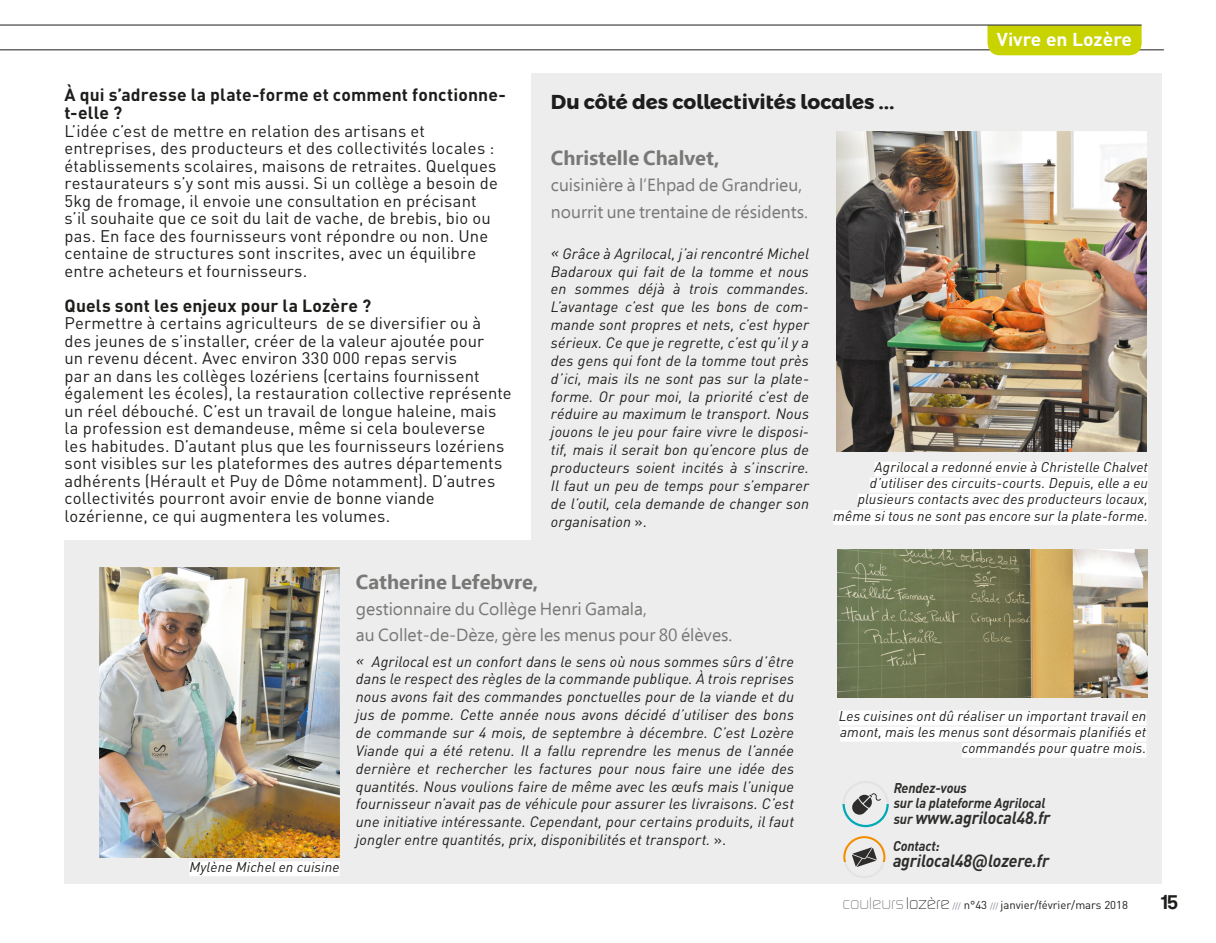
<style>
.page{position:relative;width:1216px;height:943px;background:#fff}
.page>*{position:absolute;margin:0;border:0;box-sizing:border-box;transform-origin:0 0}
.t1{font:21px "Coolvetica Rg";color:#1d1d1b}
.t2{font:700 20.12px "Ebrima";color:#787877}
.t3{font:700 20.12px "Montserrat Alternates";color:#1c1d1c}
.t4{font:700 18.55px "DINOT";color:#fff;scale:1.04 1}
.t5{font:17.5px/26.2px "Ebrima";color:#787877}
.t6{font:700 17.5px/17.5px "DINOT";letter-spacing:.01em;color:#1d1d1b}
.t7{font:italic 700 17.5px "DINOT";letter-spacing:-.01em;color:#2e2d2c;scale:.95 1}
.t8{font:16.62px/17.5px "DINOT";letter-spacing:.01em;color:#1d1d1b}
.t9{font:italic 14.88px/17.8px "DINOT";letter-spacing:.01em;color:#1d1d1b;text-align:justify}
.t10{font:italic 14px/16.1px "DINOT";letter-spacing:.015em;color:#1d1d1b;text-align:right}
.t11{font:italic 700 14px/15.8px "DINOT";letter-spacing:-.01em;color:#2e2d2c;scale:.95 1}
.t12{font:11.38px "DINOT";color:#1d1d1b}
.s1{font-family:"Ebrima"}
.s2{font-style:normal}
.s3{font-size:14px}
.s4{font-family:"Candara"}
.s5{font-family:"Digital Sans EF";font-weight:300;font-size:17.5px;color:#706f6f}
.s6{font-family:"Digital Sans EF";font-weight:300;font-size:17.5px}
.s7{font-size:8.4px;color:#82808f}
</style>
<div class="page">
<div style="left:64px;top:540px;width:755px;height:343px;background:#ededed"></div>
<div style="left:531px;top:73px;width:630px;height:810px;background:#ededed"></div>
<img style="left:836px;top:132px;width:310px;height:319px">
<div style="left:874px;top:461px;width:273px;height:15px;background:#fff"></div>
<div style="left:869px;top:477px;width:278px;height:15px;background:#fff"></div>
<div style="left:857px;top:494px;width:290px;height:15px;background:#fff"></div>
<div style="left:833px;top:510px;width:314px;height:15px;background:#fff"></div>
<div style="left:838px;top:710px;width:308px;height:15px;background:#fff"></div>
<div style="left:840px;top:726px;width:306px;height:15px;background:#fff"></div>
<div style="left:961px;top:743px;width:185px;height:14px;background:#fff"></div>
<img style="left:100px;top:567px;width:240px;height:290px">
<img style="left:837px;top:549px;width:310px;height:148px">
<div style="left:842px;top:780px;width:46px;height:47px;border:2px solid #fff;border-radius:50%"></div>
<svg style="left:852px;top:793px;width:28px;height:22px"></svg>
<div style="left:189px;top:861px;width:151px;height:15px;background:#fff"></div>
<div style="left:843px;top:836px;width:42px;height:42px;border:2px solid #fff;border-radius:50%"></div>
<svg style="left:852px;top:847px;width:24px;height:19px"></svg>
<hr style="left:0;top:50px;width:1163px;height:1px;background:#1d1d1b">
<div style="left:987px;top:26px;width:154px;height:29px;background:#c8d300"></div>
<hr style="left:0;top:25px;width:1141px;height:1px;background:#1d1d1b">
<p class="t6" style="left:64px;top:86px;width:443px">À qui s’adresse la plate-forme et comment fonctionne&shy;t-elle ?</p>
<p class="t8" style="left:64px;top:121px;width:435px">L’idée c’est de mettre en relation des artisans et entreprises, des producteurs et des collectivités locales : établissements scolaires, maisons de retraites. Quelques restaurateurs s’y sont mis aussi. Si un collège a besoin de 5kg de fromage, il envoie une consultation en précisant s’il souhaite que ce soit du lait de vache, de brebis, bio ou pas. En face des fournisseurs vont répondre ou non. Une centaine de structures sont inscrites, avec un équilibre entre acheteurs et fournisseurs.</p>
<p class="t6" style="left:64px;top:296px;width:308px">Quels sont les enjeux pour la Lozère ?</p>
<p class="t8" style="left:64px;top:314px;width:449px">Permettre à certains agriculteurs de se diversifier ou à des jeunes de s’installer, créer de la valeur ajoutée pour<br>un revenu décent. Avec environ 330 000 repas servis<br>par an dans les collèges lozériens (certains fournissent également les écoles), la restauration collective représente un réel débouché. C’est un travail de longue haleine, mais la profession est demandeuse, même si cela bouleverse les habitudes. D’autant plus que les fournisseurs lozériens sont visibles sur les plateformes des autres départements adhérents (Hérault et Puy de Dôme notamment). D’autres collectivités pourront avoir envie de bonne viande lozérienne, ce qui augmentera les volumes.</p>
<h2 class="t3" style="left:551px;top:85px;width:345px">Du côté des collectivités locales <span class="s1">...</span></h2>
<h2 class="t2" style="left:551px;top:143px;width:170px">Christelle Chalvet,</h2>
<p class="t5" style="left:551px;top:173px;width:258px">cuisinière à l’Ehpad de Grandrieu, nourrit une trentaine de résidents.</p>
<p class="t4" style="left:996px;top:27px;width:132px">Vivre en Lozère</p>
<p class="t9" style="left:551px;top:244px;width:259px">« Grâce à Agrilocal, j’ai rencontré Michel Badaroux qui fait de la tomme et nous en sommes déjà à trois commandes.<br>L’avantage c’est que les bons de com&shy;mande sont propres et nets, c’est hyper sérieux. Ce que je regrette, c’est qu’il y a des gens qui font de la tomme tout près d’ici, mais ils ne sont pas sur la plate&shy;forme. Or pour moi, la priorité c’est de réduire au maximum le transport. Nous jouons le jeu pour faire vivre le disposi&shy;tif, mais il serait bon qu’encore plus de producteurs soient incités à s’inscrire.<br>Il faut un peu de temps pour s’emparer de l’outil, cela demande de changer son organisation <span class="s2">».</span></p>
<p class="t10" style="left:833px;top:458px;width:316px">Agrilocal a redonné envie à Christelle Chalvet d’utiliser des circuits-courts. Depuis, elle a eu plusieurs contacts avec des producteurs locaux, même si tous ne sont pas encore sur la plate-forme.</p>
<p class="t10" style="left:189px;top:858px;width:152px">Mylène Michel en cuisine</p>
<h2 class="t2" style="left:356px;top:566px;width:184px">Catherine Lefebvre,</h2>
<p class="t5" style="left:356px;top:596px;width:378px">gestionnaire du Collège Henri Gamala,<br>au Collet-de-Dèze, gère les menus pour 80 élèves.</p>
<p class="t9" style="left:356px;top:652px;width:440px">« Agrilocal est un confort dans le sens où nous sommes sûrs d’être dans le respect des règles de la commande publique. À trois reprises nous avons fait des commandes ponctuelles pour de la viande et du jus de pomme. Cette année nous avons décidé d’utiliser des bons de commande sur 4 mois, de septembre à décembre. C’est Lozère Viande qui a été retenu. Il a fallu reprendre les menus de l’année dernière et rechercher les factures pour nous faire une idée des quantités. Nous voulions faire de même avec les œufs mais l’unique fournisseur n’avait pas de véhicule pour assurer les livraisons. C’est une initiative intéressante. Cependant, pour certains produits, il faut jongler entre quantités, prix, disponibilités et transport. <span class="s2">».</span></p>
<p class="t10" style="left:838px;top:707px;width:309px">Les cuisines ont dû réaliser un important travail en amont, mais les menus sont désormais planifiés et commandés pour quatre mois.</p>
<p class="t11" style="left:893px;top:779px;width:161px">Rendez-vous<br>sur la plateforme Agrilocal</p>
<p class="t7" style="left:893px;top:806px;width:166px"><span class="s3">sur</span> www.agrilocal48.fr</p>
<p class="t11" style="left:893px;top:837px;width:51px">Contact:</p>
<p class="t7" style="left:893px;top:849px;width:166px">agrilocal48<span class="s4">@</span>lozere.fr</p>
<p class="t12" style="left:842px;top:897px;width:287px"><span class="s5">couleurs</span> <span class="s6">lozère</span> <span class="s7">///</span> n°43 <span class="s7">///</span> janvier/février/mars 2018</p>
<h1 class="t1" style="left:1161px;top:890px;width:18px">15</h1>
</div>
